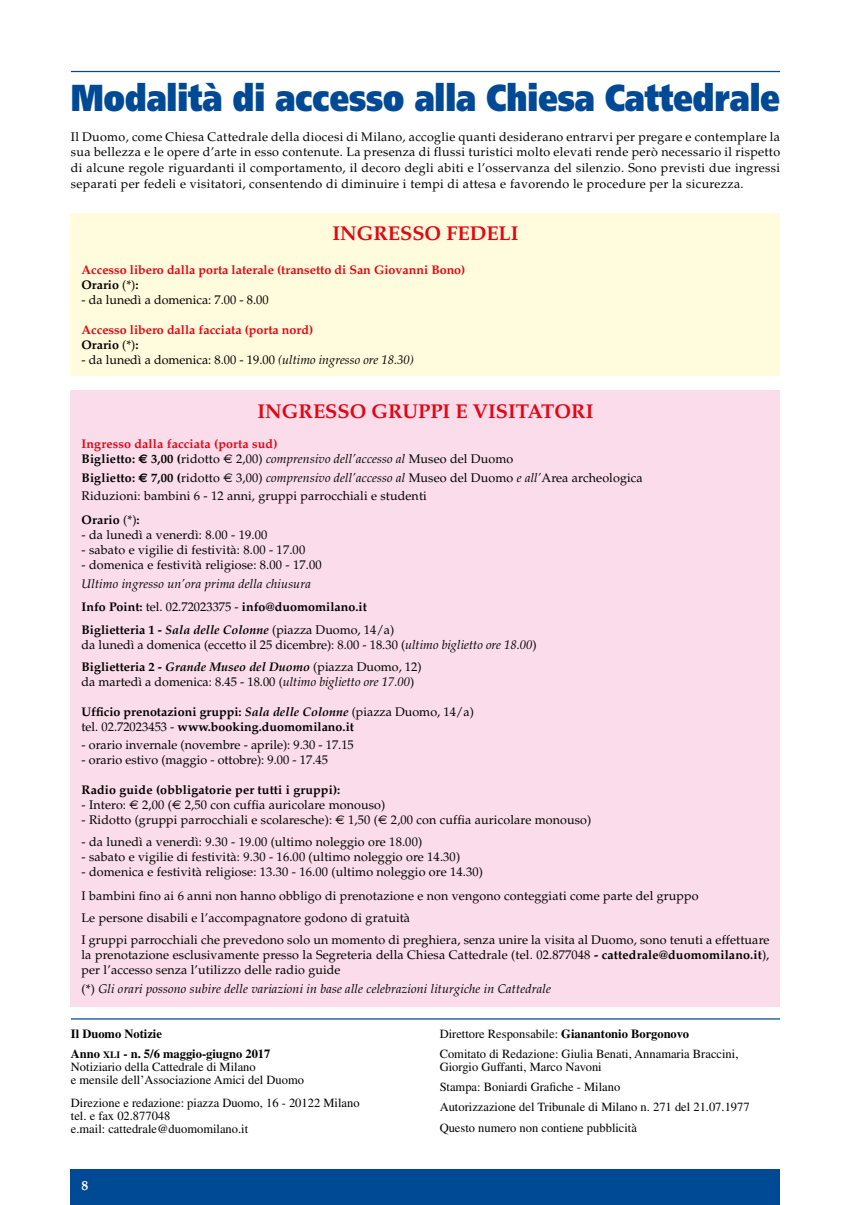
<style>
.page{position:relative;width:851px;height:1205px;background:#fff}
.page>*{position:absolute;margin:0;border:0;box-sizing:border-box;transform-origin:0 0}
.t1{font:900 37.5px "Frutiger";color:#004994;scale:.82 1}
.t2{font:700 20px "Palatino";color:#e30613}
.t3{font:700 13.75px "Palatino";color:#fff}
.t4{font:12.5px/15.6px "Palatino";letter-spacing:.01em;color:#000}
.t5{font:12.5px/20.2px "Times";color:#000}
.t6{font:700 12.5px/15px "Palatino";color:#e30613}
.t7{font:italic 12.5px/23.8px "Palatino";letter-spacing:.01em;color:#000}
.t8{font:700 12.5px/15px "Palatino";color:#000}
.t9{font:700 12.5px/20.2px "Times";color:#000}
.s1{color:#000}
.s2{font-weight:400;color:#000}
.s3{font-style:italic}
.s4{font-family:"Euro Sans";color:#000}
.s5{font-family:"Euro Sans";font-weight:400;color:#000}
.s6{font-weight:400;font-style:italic;color:#000}
.s7{font-weight:700}
.s8{font-family:"Euro Sans";font-weight:700}
.s9{font-family:"Euro Sans"}
.s10{font-weight:400}
.s11{font-weight:700;font-style:normal}
.s12{font-style:normal}
.s13{font-weight:700;font-style:italic}
.s14{font-size:9.62px}
</style>
<div class="page">
<hr style="left:71px;top:71px;width:709px;height:1px;background:#004994">
<div style="left:71px;top:1169px;width:709px;height:36px;background:#004994"></div>
<hr style="left:71px;top:1018px;width:709px;height:1px;background:#004994">
<div style="left:71px;top:214px;width:709px;height:162px;background:#fffbdc"></div>
<div style="left:71px;top:390px;width:709px;height:616px;background:#fadceb"></div>
<h1 class="t1" style="left:71px;top:75px;width:866px">Modalità di accesso alla Chiesa Cattedrale</h1>
<p class="t4" style="left:71px;top:129px;width:710px;text-align:justify">Il Duomo, come Chiesa Cattedrale della diocesi di Milano, accoglie quanti desiderano entrarvi per pregare e contemplare la sua bellezza e le opere d’arte in esso contenute. La presenza di flussi turistici molto elevati rende però necessario il rispetto di alcune regole riguardanti il comportamento, il decoro degli abiti e l’osservanza del silenzio. Sono previsti due ingressi separati per fedeli e visitatori, consentendo di diminuire i tempi di attesa e favorendo le procedure per la sicurezza.</p>
<h2 class="t2" style="left:332px;top:222px;width:188px">INGRESSO FEDELI</h2>
<p class="t6" style="left:81px;top:262px;width:385px">Accesso libero dalla porta laterale (transetto di San Giovanni Bono)<br><span class="s1">Orario</span> <span class="s2">(*)</span><span class="s1">:</span></p>
<p class="t4" style="left:81px;top:292px;width:189px">- da lunedì a domenica: 7.00 - 8.00</p>
<p class="t6" style="left:81px;top:322px;width:233px">Accesso libero dalla facciata (porta nord)<br><span class="s1">Orario</span> <span class="s2">(*)</span><span class="s1">:</span></p>
<p class="t4" style="left:81px;top:352px;width:334px">- da lunedì a domenica: 8.00 - 19.00 <span class="s3">(ultimo ingresso ore 18.30)</span></p>
<h2 class="t2" style="left:257px;top:400px;width:337px">INGRESSO GRUPPI E VISITATORI</h2>
<p class="t6" style="left:81px;top:437px;width:433px">Ingresso dalla facciata (porta sud)<br><span class="s1">Biglietto:</span> <span class="s4">€</span> <span class="s1">3,00 (</span><span class="s2">ridotto</span> <span class="s5">E</span> <span class="s2">2,00)</span> <span class="s6">comprensivo dell’accesso al</span> <span class="s2">Museo del Duomo</span></p>
<p class="t4" style="left:81px;top:468px;width:562px;line-height:18.5px"><span class="s7">Biglietto:</span> <span class="s8">€</span> <span class="s7">7,00 (</span>ridotto <span class="s9">E</span> 3,00) <span class="s3">comprensivo dell’accesso al</span> Museo del Duomo <span class="s3">e all’</span>Area archeologica<br>Riduzioni: bambini 6 - 12 anni, gruppi parrocchiali e studenti</p>
<p class="t8" style="left:81px;top:512px;width:60px">Orario <span class="s10">(*)</span>:</p>
<p class="t4" style="left:81px;top:527px;width:187px">- da lunedì a venerdì: 8.00 - 19.00</p>
<p class="t4" style="left:81px;top:542px;width:225px">- sabato e vigilie di festività: 8.00 - 17.00</p>
<p class="t4" style="left:81px;top:557px;width:242px">- domenica e festività religiose: 8.00 - 17.00</p>
<p class="t7" style="left:81px;top:572px;width:287px">Ultimo ingresso un’ora prima della chiusura<br><span class="s11">Info Point:</span> <span class="s12">tel. 02.72023375 -</span> <span class="s11">info@duomomilano.it</span></p>
<p class="t4" style="left:81px;top:622px;width:456px;line-height:15px"><span class="s7">Biglietteria 1 -</span> <span class="s13">Sala delle Colonne</span> (piazza Duomo, 14/a)<br>da lunedì a domenica (eccetto il 25 dicembre): 8.00 - 18.30 (<span class="s3">ultimo biglietto ore 18.00</span>)</p>
<p class="t4" style="left:81px;top:659px;width:341px;line-height:15px"><span class="s7">Biglietteria 2 -</span> <span class="s13">Grande Museo del Duomo</span> (piazza Duomo, 12) da martedì a domenica: 8.45 - 18.00 (<span class="s3">ultimo biglietto ore 17.00</span>)</p>
<p class="t8" style="left:81px;top:704px;width:394px">Ufficio prenotazioni gruppi: <span class="s3">Sala delle Colonne</span> <span class="s10">(piazza Duomo, 14/a) tel. 02.72023453 -</span> www.booking.duomomilano.it</p>
<p class="t4" style="left:81px;top:737px;width:274px">- orario invernale (novembre - aprile): 9.30 - 17.15</p>
<p class="t4" style="left:81px;top:752px;width:248px">- orario estivo (maggio - ottobre): 9.00 - 17.45</p>
<p class="t8" style="left:81px;top:782px;width:260px">Radio guide (obbligatorie per tutti i gruppi):</p>
<p class="t4" style="left:81px;top:797px;width:305px">- Intero: <span class="s9">E</span> 2,00 (<span class="s9">E</span> 2,50 con cuffia auricolare monouso)</p>
<p class="t4" style="left:81px;top:812px;width:511px">- Ridotto (gruppi parrocchiali e scolaresche): <span class="s9">E</span> 1,50 (<span class="s9">E</span> 2,00 con cuffia auricolare monouso)</p>
<p class="t4" style="left:81px;top:834px;width:342px">- da lunedì a venerdì: 9.30 - 19.00 (ultimo noleggio ore 18.00)</p>
<p class="t4" style="left:81px;top:849px;width:380px">- sabato e vigilie di festività: 9.30 - 16.00 (ultimo noleggio ore 14.30)</p>
<p class="t4" style="left:81px;top:860px;width:618px;line-height:23.8px">- domenica e festività religiose: 13.30 - 16.00 (ultimo noleggio ore 14.30)<br>I bambini fino ai 6 anni non hanno obbligo di prenotazione e non vengono conteggiati come parte del gruppo</p>
<p class="t4" style="left:81px;top:907px;width:689px;line-height:22.1px">Le persone disabili e l’accompagnatore godono di gratuità<br>I gruppi parrocchiali che prevedono solo un momento di preghiera, senza unire la visita al Duomo, sono tenuti a effettuare</p>
<p class="t4" style="left:81px;top:947px;width:689px;line-height:15px">la prenotazione esclusivamente presso la Segreteria della Chiesa Cattedrale (tel. 02.877048 <span class="s7">- cattedrale@duomomilano.it</span>), per l’accesso senza l’utilizzo delle radio guide</p>
<p class="t7" style="left:81px;top:977px;width:471px"><span class="s12">(*)</span> Gli orari possono subire delle variazioni in base alle celebrazioni liturgiche in Cattedrale</p>
<p class="t9" style="left:71px;top:1023px;width:201px">Il Duomo Notizie<br>Anno <span class="s14">xli</span> - n. 5/6 maggio-giugno 2017</p>
<p class="t5" style="left:71px;top:1060px;width:234px;line-height:13.1px">Notiziario della Cattedrale di Milano<br>e mensile dell’Associazione Amici del Duomo</p>
<p class="t5" style="left:71px;top:1096px;width:290px;line-height:13.1px">Direzione e redazione: piazza Duomo, 16 - 20122 Milano tel. e fax 02.877048<br>e.mail: cattedrale@duomomilano.it</p>
<p class="t3" style="left:81px;top:1177px;width:8px">8</p>
<p class="t5" style="left:439px;top:1023px;width:300px">Direttore Responsabile: <span class="s7">Gianantonio Borgonovo<br></span>Comitato di Redazione: Giulia Benati, Annamaria Braccini,</p>
<p class="t5" style="left:439px;top:1056px;width:311px">Giorgio Guffanti, Marco Navoni<br>Stampa: Boniardi Grafiche - Milano<br>Autorizzazione del Tribunale di Milano n. 271 del 21.07.1977<br>Questo numero non contiene pubblicità</p>
</div>
